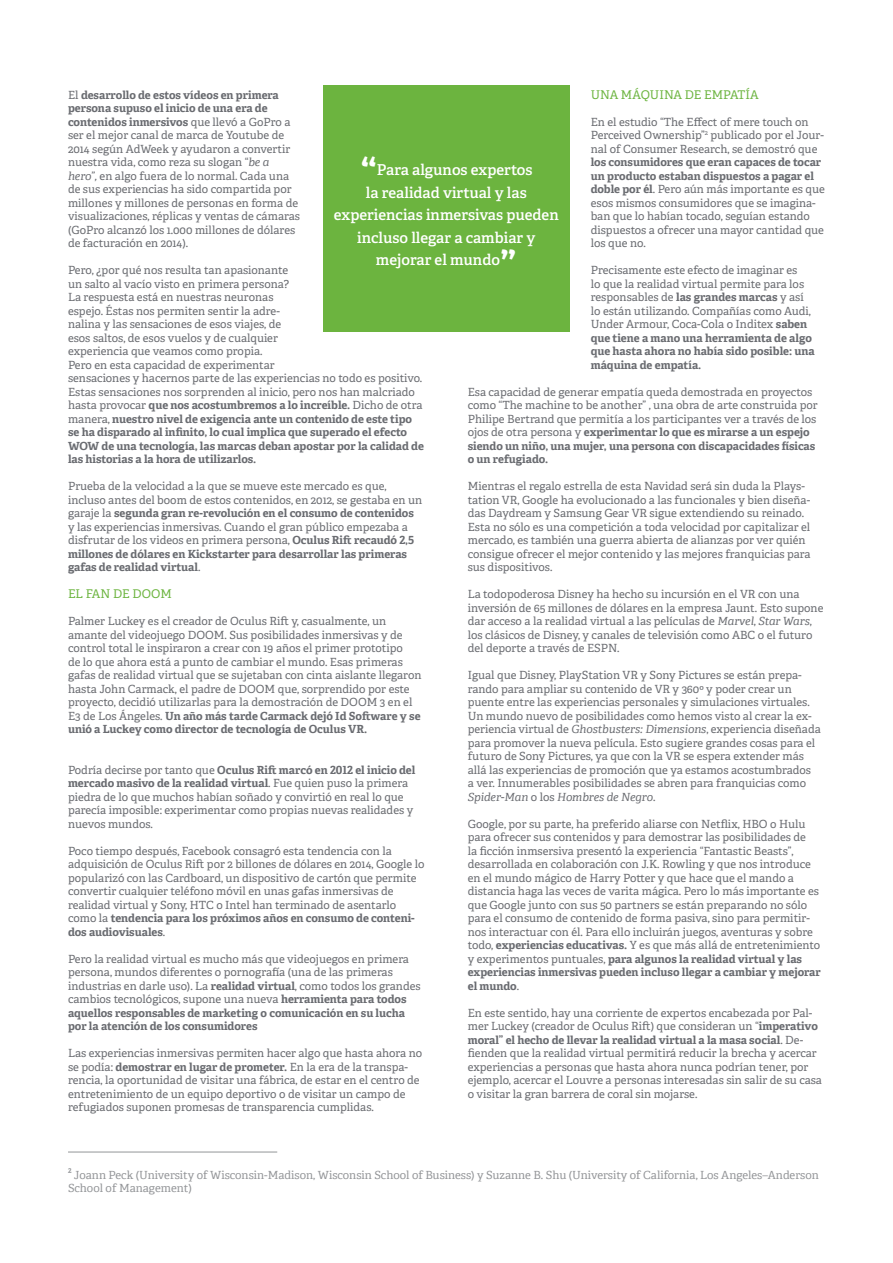
<style>
.page{position:relative;width:893px;height:1263px;background:#fff}
.page>*{position:absolute;margin:0;border:0;box-sizing:border-box;transform-origin:0 0}
.Destacado_cuadrado_v{font:600 46.5px "Adelle";color:#fff}
.Destacado_cuadrado_v-2{font:600 15px "Adelle";color:#fff}
.Subtítulo{font:12px "Adelle";color:#6cb43f}
.texto_corrido{font:11.25px/13.5px "Adelle";color:#6a6c71}
.texto_corrido-2{font:11.25px/13.5px "Adelle";color:#939598}
.texto_corrido-3{font:700 6.6px "Adelle";color:#939598}
.s1{font-weight:700}
.s2{font-style:italic}
</style>
<div class="page">
<div style="left:323px;top:85px;width:246px;height:247px;background:#6cb43f"></div>
<hr style="left:68px;top:1152px;width:209px;height:1px;background:#939598">
<p class="Subtítulo" style="left:591px;top:86px;width:169px">UNA MÁQUINA DE EMPATÍA</p>
<p class="texto_corrido" style="left:591px;top:114px;width:236px">En el estudio “The Effect of mere touch on Perceived Ownership”<sup>2</sup> publicado por el Jour&shy;nal of Consumer Research, se demostró que <span class="s1">los consumidores que eran capaces de tocar un producto estaban dispuestos a pagar el doble por él</span>. Pero aún más importante es que esos mismos consumidores que se imagina&shy;ban que lo habían tocado, seguían estando dispuestos a ofrecer una mayor cantidad que los que no.</p>
<p class="texto_corrido" style="left:591px;top:263px;width:225px">Precisamente este efecto de imaginar es<br>lo que la realidad virtual permite para los responsables de <span class="s1">las grandes marcas</span> y así lo están utilizando. Compañías como Audi, Under Armour, Coca-Cola o Inditex <span class="s1">saben que tiene a mano una herramienta de algo que hasta ahora no había sido posible: una máquina de empatía.</span></p>
<p class="texto_corrido" style="left:468px;top:384px;width:352px">Esa capacidad de generar empatía queda demostrada en proyectos como “The machine to be another” , una obra de arte construida por Philipe Bertrand que permitía a los participantes ver a través de los ojos de otra persona y <span class="s1">experimentar lo que es mirarse a un espejo siendo un niño, una mujer, una persona con discapacidades físicas o un refugiado.</span></p>
<p class="texto_corrido" style="left:468px;top:479px;width:344px">Mientras el regalo estrella de esta Navidad será sin duda la Plays&shy;tation VR, Google ha evolucionado a las funcionales y bien diseña&shy;das Daydream y Samsung Gear VR sigue extendiendo su reinado.<br>Esta no sólo es una competición a toda velocidad por capitalizar el mercado, es también una guerra abierta de alianzas por ver quién consigue ofrecer el mejor contenido y las mejores franquicias para sus dispositivos.</p>
<p class="texto_corrido" style="left:468px;top:587px;width:357px">La todopoderosa Disney ha hecho su incursión en el VR con una inversión de 65 millones de dólares en la empresa Jaunt. Esto supone dar acceso a la realidad virtual a las películas de <span class="s2">Marvel</span>, <span class="s2">Star Wars</span>, los clásicos de Disney, y canales de televisión como ABC o el futuro del deporte a través de ESPN.</p>
<p class="texto_corrido" style="left:468px;top:668px;width:355px">Igual que Disney, PlayStation VR y Sony Pictures se están prepa&shy;rando para ampliar su contenido de VR y 360º y poder crear un puente entre las experiencias personales y simulaciones virtuales.<br>Un mundo nuevo de posibilidades como hemos visto al crear la ex&shy;periencia virtual de <span class="s2">Ghostbusters: Dimensions</span>, experiencia diseñada para promover la nueva película. Esto sugiere grandes cosas para el futuro de Sony Pictures, ya que con la VR se espera extender más allá las experiencias de promoción que ya estamos acostumbrados<br>a ver. Innumerables posibilidades se abren para franquicias como <span class="s2">Spider-Man</span> o los <span class="s2">Hombres de Negro</span>.</p>
<p class="texto_corrido" style="left:468px;top:816px;width:355px">Google, por su parte, ha preferido aliarse con Netflix, HBO o Hulu para ofrecer sus contenidos y para demostrar las posibilidades de<br>la ficción inmsersiva presentó la experiencia “Fantastic Beasts”, desarrollada en colaboración con J.K. Rowling y que nos introduce en el mundo mágico de Harry Potter y que hace que el mando a distancia haga las veces de varita mágica. Pero lo más importante es que Google junto con sus 50 partners se están preparando no sólo para el consumo de contenido de forma pasiva, sino para permitir&shy;nos interactuar con él. Para ello incluirán juegos, aventuras y sobre todo, <span class="s1">experiencias educativas.</span> Y es que más allá de entretenimiento y experimentos puntuales, <span class="s1">para algunos la realidad virtual y las experiencias inmersivas pueden incluso llegar a cambiar y mejorar el mundo</span>.</p>
<p class="texto_corrido" style="left:468px;top:1005px;width:356px">En este sentido, hay una corriente de expertos encabezada por Pal&shy;mer Luckey (creador de Oculus Rift) que consideran un “<span class="s1">imperativo moral” el hecho de llevar la realidad virtual a la masa social</span>. De&shy;fienden que la realidad virtual permitirá reducir la brecha y acercar experiencias a personas que hasta ahora nunca podrían tener, por ejemplo, acercar el Louvre a personas interesadas sin salir de su casa o visitar la gran barrera de coral sin mojarse.</p>
<p class="texto_corrido" style="left:68px;top:87px;width:233px">El <span class="s1">desarrollo de estos vídeos en primera persona supuso el inicio de una era de contenidos inmersivos</span> que llevó a GoPro a ser el mejor canal de marca de Youtube de 2014 según AdWeek y ayudaron a convertir nuestra vida, como reza su slogan “<span class="s2">be a hero”,</span> en algo fuera de lo normal. Cada una de sus experiencias ha sido compartida por millones y millones de personas en forma de visualizaciones, réplicas y ventas de cámaras (GoPro alcanzó los 1.000 millones de dólares de facturación en 2014).</p>
<p class="texto_corrido" style="left:68px;top:263px;width:357px">Pero, ¿por qué nos resulta tan apasionante<br>un salto al vacío visto en primera persona?<br>La respuesta está en nuestras neuronas<br>espejo. Éstas nos permiten sentir la adre-<br>nalina y las sensaciones de esos viajes, de<br>esos saltos, de esos vuelos y de cualquier<br>experiencia que veamos como propia.<br>Pero en esta capacidad de experimentar<br>sensaciones y hacernos parte de las experiencias no todo es positivo.<br>Estas sensaciones nos sorprenden al inicio, pero nos han malcriado hasta provocar <span class="s1">que nos acostumbremos a lo increíble.</span> Dicho de otra manera, <span class="s1">nuestro nivel de exigencia ante un contenido de este tipo se ha disparado al infinito, lo cual implica que superado el efecto WOW de una tecnología, las marcas deban apostar por la calidad de las historias a la hora de utilizarlos.</span></p>
<p class="texto_corrido" style="left:68px;top:479px;width:356px">Prueba de la velocidad a la que se mueve este mercado es que, incluso antes del boom de estos contenidos, en 2012, se gestaba en un garaje la <span class="s1">segunda gran re-revolución en el consumo de contenidos </span>y las experiencias inmersivas. Cuando el gran público empezaba a disfrutar de los videos en primera persona, <span class="s1">Oculus Rift recaudó 2,5 millones de dólares en Kickstarter para desarrollar las primeras gafas de realidad virtual</span>.</p>
<p class="Subtítulo" style="left:68px;top:585px;width:105px">EL FAN DE DOOM</p>
<p class="texto_corrido" style="left:68px;top:614px;width:355px">Palmer Luckey es el creador de Oculus Rift y, casualmente, un amante del videojuego DOOM. Sus posibilidades inmersivas y de control total le inspiraron a crear con 19 años el primer prototipo<br>de lo que ahora está a punto de cambiar el mundo. Esas primeras gafas de realidad virtual que se sujetaban con cinta aislante llegaron hasta John Carmack, el padre de DOOM que, sorprendido por este proyecto, decidió utilizarlas para la demostración de DOOM 3 en el E3 de Los Ángeles. <span class="s1">Un año más tarde Carmack dejó Id Software y se unió a Luckey como director de tecnología de Oculus VR.</span></p>
<p class="texto_corrido" style="left:68px;top:762px;width:349px">Podría decirse por tanto que <span class="s1">Oculus Rift marcó en 2012 el inicio del mercado masivo de la realidad virtual</span>. Fue quien puso la primera piedra de lo que muchos habían soñado y convirtió en real lo que parecía imposible: experimentar como propias nuevas realidades y nuevos mundos.</p>
<p class="texto_corrido" style="left:68px;top:843px;width:358px">Poco tiempo después, Facebook consagró esta tendencia con la adquisición de Oculus Rift por 2 billones de dólares en 2014, Google lo popularizó con las Cardboard, un dispositivo de cartón que permite convertir cualquier teléfono móvil en unas gafas inmersivas de realidad virtual y Sony, HTC o Intel han terminado de asentarlo como la <span class="s1">tendencia para los próximos años en consumo de conteni&shy;dos audiovisuales</span>.</p>
<p class="texto_corrido" style="left:68px;top:951px;width:354px">Pero la realidad virtual es mucho más que videojuegos en primera persona, mundos diferentes o pornografía (una de las primeras industrias en darle uso). La <span class="s1">realidad virtual</span>, como todos los grandes cambios tecnológicos, supone una nueva <span class="s1">herramienta para todos aquellos responsables de marketing o comunicación en su lucha por la atención de los consumidores</span></p>
<p class="texto_corrido" style="left:68px;top:1046px;width:356px">Las experiencias inmersivas permiten hacer algo que hasta ahora no se podía: <span class="s1">demostrar en lugar de prometer.</span> En la era de la transpa&shy;rencia, la oportunidad de visitar una fábrica, de estar en el centro de entretenimiento de un equipo deportivo o de visitar un campo de refugiados suponen promesas de transparencia cumplidas.</p>
<p class="Destacado_cuadrado_v" style="left:360px;top:141px;width:18px">“</p>
<p class="Destacado_cuadrado_v-2" style="left:377px;top:159px;width:157px">Para algunos expertos</p>
<p class="Destacado_cuadrado_v-2" style="left:366px;top:182px;width:162px">la realidad virtual y las</p>
<p class="Destacado_cuadrado_v-2" style="left:334px;top:204px;width:226px">experiencias inmersivas pueden</p>
<p class="Destacado_cuadrado_v-2" style="left:357px;top:227px;width:180px">incluso llegar a cambiar y</p>
<p class="Destacado_cuadrado_v-2" style="left:376px;top:249px;width:126px">mejorar el mundo</p>
<p class="Destacado_cuadrado_v" style="left:500px;top:234px;width:18px">”</p>
<p class="texto_corrido-3" style="left:68px;top:1166px;width:5px">2</p>
<p class="texto_corrido-2" style="left:68px;top:1167px;width:752px;text-indent:6px">Joann Peck (University of Wisconsin-Madison, Wisconsin School of Business) y Suzanne B. Shu (University of California, Los Angeles–Anderson<br>School of Management)</p>
</div>
